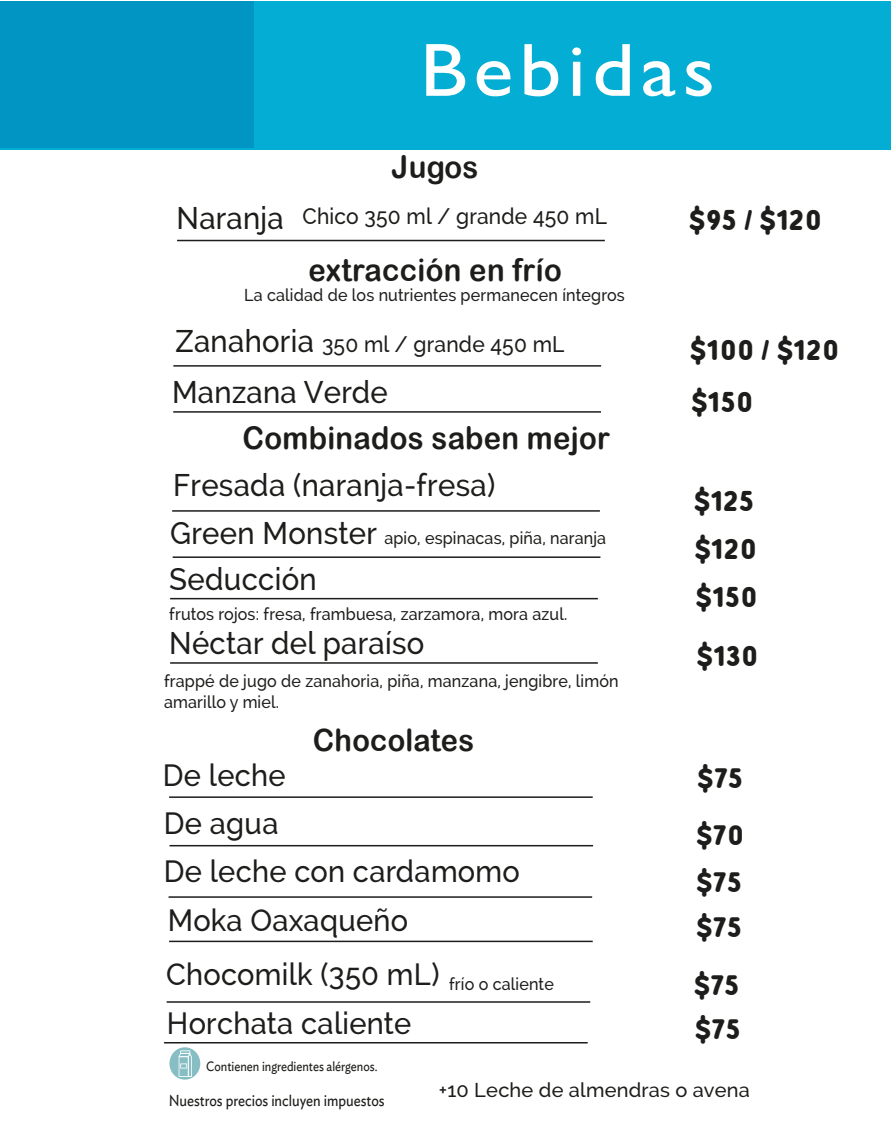
<style>
.page{position:relative;width:893px;height:1127px;background:#fff}
.page>*{position:absolute;margin:0;border:0;box-sizing:border-box;transform-origin:0 0}
.t1{font:75.75px "Gill Sans";letter-spacing:.075em;color:#fff;scale:1.1 1}
.t2{font:500 31.35px "Raleway";letter-spacing:.01em;color:#1d1d1b;scale:.93 1}
.t3{font:31.35px "Arial Rounded MT Bold";letter-spacing:.01em;color:#1d1d1b;scale:.93 1}
.t4{font:500 30.75px "Raleway";letter-spacing:.01em;color:#1d1d1b;scale:.94 1}
.t5{font:30.75px "Arial Rounded MT Bold";letter-spacing:.01em;color:#1d1d1b;scale:.94 1}
.t6{font:900 27.97px "Robaga Rounded";letter-spacing:.01em;color:#1d1d1b;scale:.93 1}
.t7{font:900 27.45px/57px "Robaga Rounded";letter-spacing:.01em;color:#1d1d1b;scale:.94 1}
.t8{font:500 22.5px "Raleway";letter-spacing:.01em;color:#1d1d1b;scale:.93 1}
.t9{font:500 20.02px "Raleway";letter-spacing:.01em;color:#1d1d1b}
.t10{font:500 17.25px/20.7px "Raleway";letter-spacing:.01em;color:#1d1d1b;scale:.93 1}
.t11{font:15.75px "Ideal Sans";color:#1d1d1b;scale:.89 1}
.t12{font:13.5px "Ideal Sans";color:#1d1d1b;scale:.89 1}
.s1{font-size:31.35px}
</style>
<div class="page">
<div style="left:0;top:1px;width:891px;height:148px;background:#04add3"></div>
<div style="left:0;top:1px;width:253px;height:147px;background:#0095c3"></div>
<hr style="left:177px;top:240px;width:428px;height:1px;background:#1d1d1b">
<hr style="left:173px;top:365px;width:428px;height:2px;background:#1d1d1b">
<hr style="left:172px;top:510px;width:428px;height:2px;background:#1d1d1b">
<hr style="left:173px;top:556px;width:427px;height:2px;background:#1d1d1b">
<hr style="left:170px;top:598px;width:428px;height:1px;background:#1d1d1b">
<hr style="left:173px;top:411px;width:428px;height:2px;background:#1d1d1b">
<hr style="left:169px;top:845px;width:424px;height:1px;background:#1d1d1b">
<hr style="left:169px;top:896px;width:423px;height:2px;background:#1d1d1b">
<div style="left:169px;top:1047px;width:31px;height:32px;background:#86bec3;border-radius:50%"></div>
<svg style="left:179px;top:1050px;width:13px;height:27px"></svg>
<hr style="left:169px;top:940px;width:424px;height:2px;background:#1d1d1b">
<hr style="left:170px;top:662px;width:428px;height:2px;background:#1d1d1b">
<hr style="left:169px;top:796px;width:424px;height:2px;background:#1d1d1b">
<hr style="left:167px;top:1001px;width:423px;height:2px;background:#1d1d1b">
<hr style="left:164px;top:1042px;width:424px;height:1px;background:#1d1d1b">
<h1 class="t1" style="left:420px;top:26px;width:270px">Bebidas</h1>
<h2 class="t3" style="left:392px;top:148px;width:95px">Jugos</h2>
<h3 class="t8" style="left:177px;top:203px;width:464px"><span class="s1">Naranja</span> Chico 350 ml / grande 450 mL</h3>
<h3 class="t6" style="left:689px;top:204px;width:144px">$95 / $120</h3>
<h2 class="t3" style="left:309px;top:251px;width:274px">extracción en frío</h2>
<p class="t10" style="left:244px;top:284px;width:411px">La calidad de los nutrientes permanecen íntegros</p>
<h3 class="t8" style="left:176px;top:330px;width:420px"><span class="s1">Zanahoria</span> 350 ml / grande 450 mL</h3>
<h3 class="t6" style="left:690px;top:334px;width:161px">$100 / $120</h3>
<h2 class="t2" style="left:172px;top:373px;width:234px">Manzana Verde</h2>
<h3 class="t6" style="left:691px;top:386px;width:68px">$150</h3>
<h2 class="t3" style="left:243px;top:419px;width:396px">Combinados saben mejor</h2>
<h2 class="t2" style="left:173px;top:466px;width:348px">Fresada (naranja-fresa)</h2>
<h3 class="t6" style="left:694px;top:485px;width:66px">$125</h3>
<p class="t10" style="left:170px;top:527px;width:470px"><span class="s1">Green Monster</span> apio, espinacas, piña, naranja</p>
<h2 class="t2" style="left:169px;top:561px;width:160px">Seducción</h2>
<h3 class="t6" style="left:694px;top:533px;width:68px">$120</h3>
<h3 class="t6" style="left:695px;top:581px;width:68px">$150</h3>
<p class="t10" style="left:169px;top:603px;width:430px">frutos rojos: fresa, frambuesa, zarzamora, mora azul.</p>
<h2 class="t2" style="left:169px;top:625px;width:276px">Néctar del paraíso</h2>
<h3 class="t6" style="left:697px;top:640px;width:68px">$130</h3>
<p class="t10" style="left:164px;top:670px;width:490px">frappé de jugo de zanahoria, piña, manzana, jengibre, limón amarillo y miel.</p>
<h3 class="t5" style="left:313px;top:722px;width:173px">Chocolates</h3>
<h3 class="t4" style="left:163px;top:757px;width:132px">De leche</h3>
<h3 class="t7" style="left:696px;top:751px;width:52px">$75 $70</h3>
<h3 class="t4" style="left:164px;top:804px;width:124px">De agua</h3>
<h3 class="t4" style="left:164px;top:853px;width:380px">De leche con cardamomo</h3>
<h3 class="t7" style="left:696px;top:855px;width:50px">$75</h3>
<h3 class="t4" style="left:168px;top:902px;width:257px">Moka Oaxaqueño</h3>
<h3 class="t7" style="left:696px;top:899px;width:50px">$75</h3>
<h3 class="t4" style="left:166px;top:956px;width:414px">Chocomilk (350 mL) <sub>frío</sub> <sub>o</sub> <sub>caliente</sub></h3>
<h3 class="t7" style="left:694px;top:958px;width:50px">$75</h3>
<h3 class="t4" style="left:167px;top:1005px;width:262px">Horchata caliente</h3>
<h3 class="t7" style="left:695px;top:1002px;width:50px">$75</h3>
<p class="t12" style="left:206px;top:1056px;width:194px">Contienen ingredientes alérgenos.</p>
<p class="t11" style="left:169px;top:1088px;width:244px">Nuestros precios incluyen impuestos</p>
<p class="t9" style="left:439px;top:1078px;width:313px">+10 Leche de almendras o avena</p>
</div>
